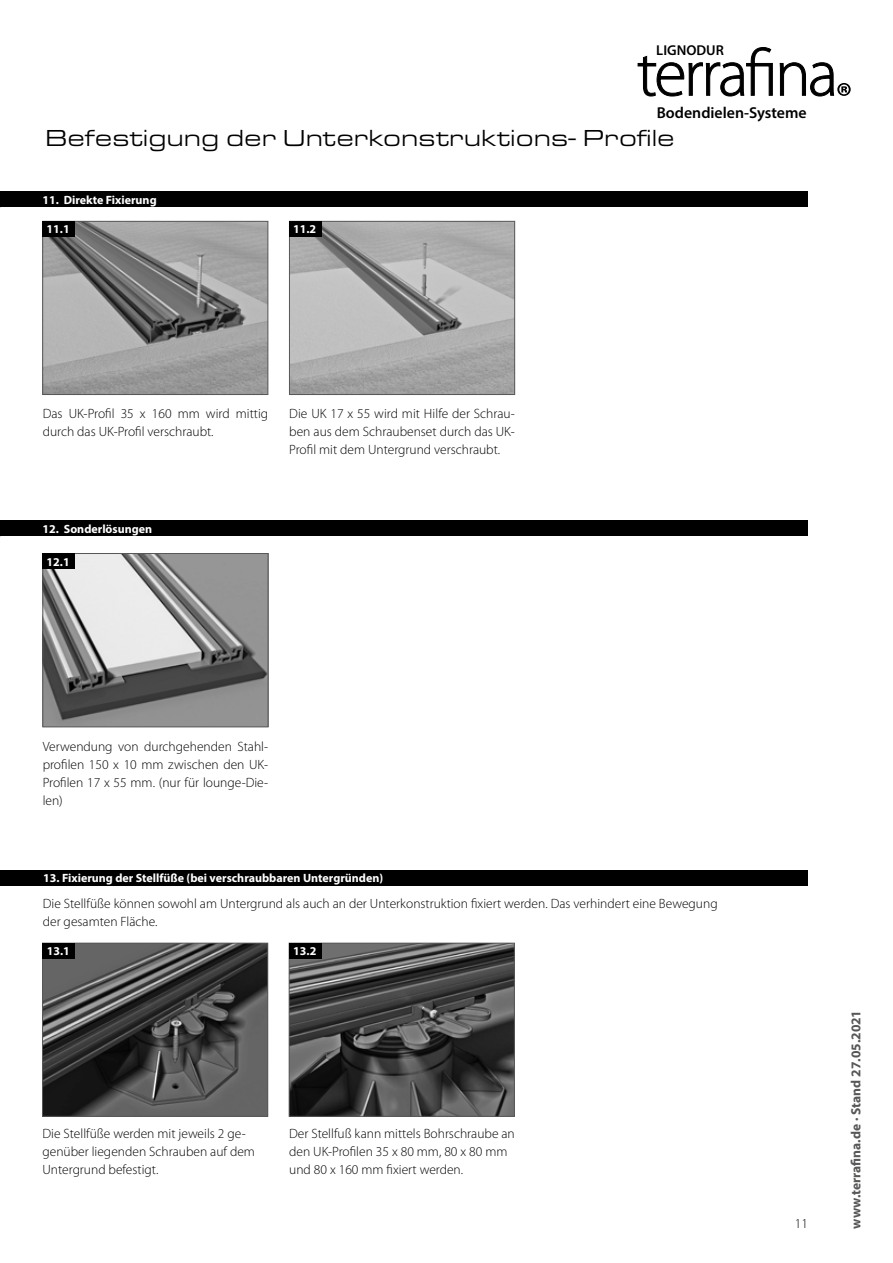
<style>
.page{position:relative;width:893px;height:1263px;background:#fff}
.page>*{position:absolute;margin:0;border:0;box-sizing:border-box;transform-origin:0 0}
.t1{font:24px "Eurostile Extended Roman DTC";color:#000}
.t2{font:600 15.9px "Myriad Pro";color:#000}
.t3{font:600 14.25px "Myriad Pro";color:#000}
.t4{font:300 13.5px/18px "Myriad Pro";color:#000}
.t5{font:700 13.5px "Myriad Pro";color:#575756}
.t6{font:700 12px "Myriad Pro";color:#fff}
</style>
<div class="page">
<img style="left:45px;top:555px;width:221px;height:170px">
<div style="left:43px;top:553px;width:225px;height:174px;border:1px solid #575756"></div>
<img style="left:291px;top:223px;width:222px;height:170px">
<div style="left:289px;top:221px;width:226px;height:174px;border:1px solid #575756"></div>
<svg style="left:638px;top:47px;width:213px;height:49px"></svg>
<img style="left:291px;top:945px;width:221px;height:169px">
<div style="left:289px;top:943px;width:225px;height:173px;border:1px solid #575756"></div>
<div style="left:0;top:870px;width:808px;height:15px;background:#000"></div>
<img style="left:44px;top:945px;width:222px;height:169px">
<div style="left:42px;top:943px;width:226px;height:173px;border:1px solid #575756"></div>
<div style="left:43px;top:943px;width:32px;height:16px;background:#000"></div>
<div style="left:289px;top:943px;width:33px;height:16px;background:#000"></div>
<div style="left:43px;top:553px;width:32px;height:16px;background:#000"></div>
<div style="left:0;top:520px;width:808px;height:16px;background:#000"></div>
<img style="left:45px;top:223px;width:221px;height:170px">
<div style="left:43px;top:221px;width:225px;height:174px;border:1px solid #575756"></div>
<div style="left:43px;top:221px;width:32px;height:16px;background:#000"></div>
<div style="left:289px;top:221px;width:32px;height:16px;background:#000"></div>
<div style="left:0;top:191px;width:808px;height:16px;background:#000"></div>
<p class="t3" style="left:656px;top:41px;width:69px">LIGNODUR</p>
<p class="t2" style="left:657px;top:103px;width:151px">Bodendielen-Systeme</p>
<h1 class="t1" style="left:45px;top:126px;width:631px">Befestigung der Unterkonstruktions- Profile</h1>
<p class="t6" style="left:43px;top:192px;width:116px">11. Direkte Fixierung</p>
<p class="t6" style="left:47px;top:221px;width:25px">11.1</p>
<p class="t6" style="left:293px;top:221px;width:25px">11.2</p>
<p class="t4" style="left:43px;top:405px;width:227px">Das UK-Profil 35 x 160 mm wird mittig durch das UK-Profil verschraubt.</p>
<p class="t4" style="left:289px;top:405px;width:227px;text-align:justify">Die UK 17 x 55 wird mit Hilfe der Schrau&shy;ben aus dem Schraubenset durch das UK-Profil mit dem Untergrund verschraubt.</p>
<p class="t6" style="left:43px;top:521px;width:111px">12. Sonderlösungen</p>
<p class="t6" style="left:47px;top:554px;width:25px">12.1</p>
<p class="t4" style="left:43px;top:737px;width:227px;text-align:justify">Verwendung von durchgehenden Stahl&shy;profilen 150 x 10 mm zwischen den UK-Profilen 17 x 55 mm. (nur für lounge-Die&shy;len)</p>
<p class="t6" style="left:43px;top:870px;width:341px">13. Fixierung der Stellfüße (bei verschraubbaren Untergründen)</p>
<p class="t4" style="left:43px;top:895px;width:676px">Die Stellfüße können sowohl am Untergrund als auch an der Unterkonstruktion fixiert werden. Das verhindert eine Bewegung der gesamten Fläche.</p>
<p class="t6" style="left:47px;top:943px;width:25px">13.1</p>
<p class="t6" style="left:293px;top:943px;width:25px">13.2</p>
<p class="t4" style="left:43px;top:1124px;width:214px">Die Stellfüße werden mit jeweils 2 ge&shy;genüber liegenden Schrauben auf dem<br>Untergrund befestigt.</p>
<p class="t4" style="left:289px;top:1124px;width:227px">Der Stellfuß kann mittels Bohrschraube an den UK-Profilen 35 x 80 mm, 80 x 80 mm und 80 x 160 mm fixiert werden.</p>
<p class="t4" style="left:795px;top:1215px;width:15px">11</p>
<p class="t5" style="left:847px;top:1229px;width:220px;rotate:-90deg">www.terrafina.de · Stand 27.05.2021</p>
</div>
